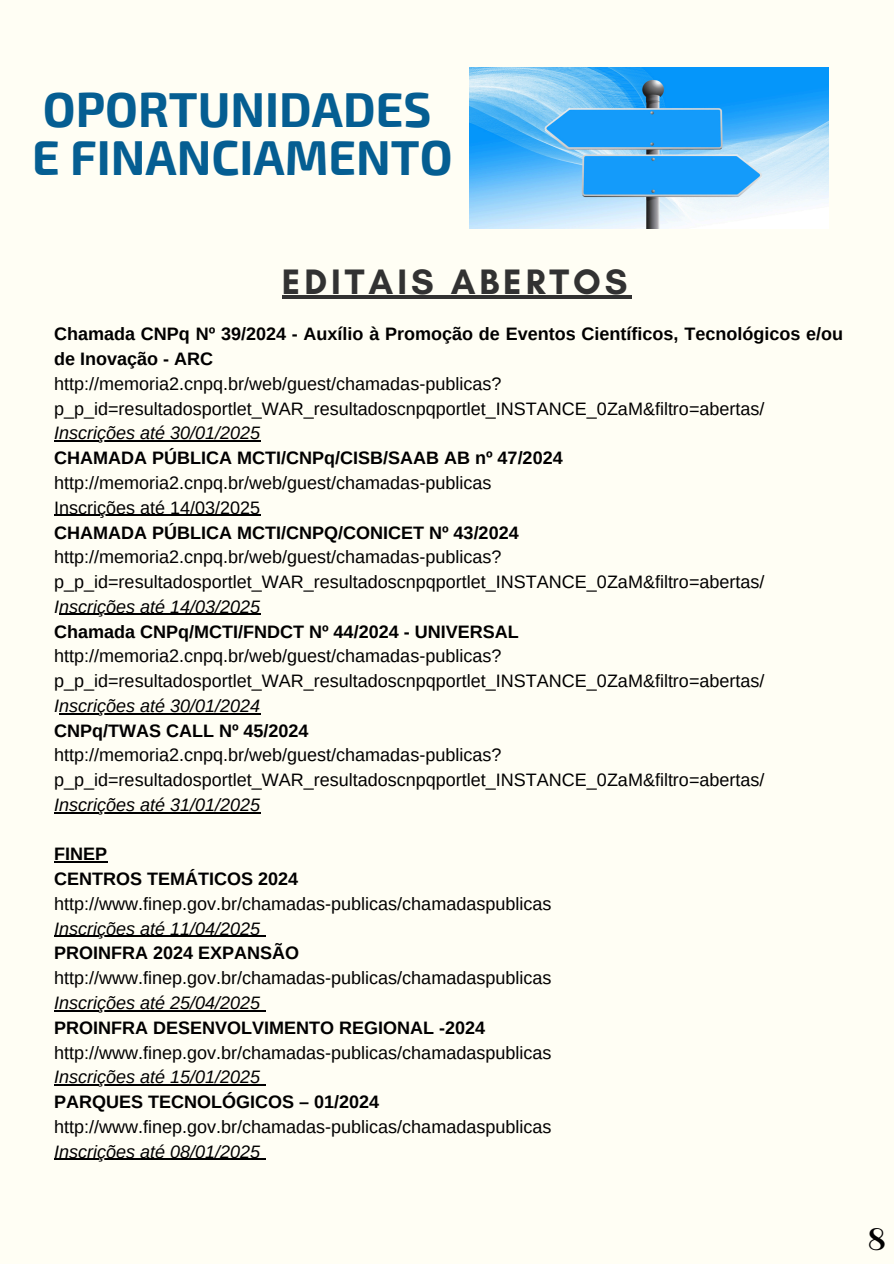
<style>
.page{position:relative;width:894px;height:1264px;background:#fff}
.page>*{position:absolute;margin:0;border:0;box-sizing:border-box;transform-origin:0 0}
.t1{font:700 48px/48.2px "Exo 2";color:#055e92}
.t2{font:700 36px "Glacial Indifference";letter-spacing:.11em;color:#323232}
.t3{font:800 36px "Abhaya Libre";color:#000}
.t4{font:18px/24.8px "Arimo";color:#000}
.t5{font:700 18px/24.8px "Arimo";color:#000}
.t6{font:italic 18px "Arimo";color:#000}
.s1{font-style:italic}
.s2{font-weight:700}
</style>
<div class="page">
<div style="left:0;top:0;width:893px;height:1263px;background:#fffef4"></div>
<img style="left:469px;top:67px;width:359px;height:161px">
<hr style="left:54px;top:440px;width:206px;height:2px;background:#000">
<hr style="left:54px;top:515px;width:206px;height:1px;background:#000">
<hr style="left:59px;top:614px;width:201px;height:1px;background:#000">
<hr style="left:59px;top:713px;width:201px;height:1px;background:#000">
<hr style="left:54px;top:812px;width:206px;height:1px;background:#000">
<hr style="left:54px;top:861px;width:53px;height:1px;background:#000">
<hr style="left:54px;top:935px;width:206px;height:2px;background:#000">
<hr style="left:54px;top:1010px;width:206px;height:1px;background:#000">
<hr style="left:54px;top:1084px;width:206px;height:1px;background:#000">
<hr style="left:54px;top:1158px;width:206px;height:1px;background:#000">
<hr style="left:282px;top:296px;width:22px;height:3px;background:#323232">
<hr style="left:304px;top:296px;width:327px;height:3px;background:#323232">
<p class="t1" style="left:32px;top:83px;width:422px">OPORTUNIDADES<br>E FINANCIAMENTO</p>
<p class="t2" style="left:282px;top:259px;width:347px">EDITAIS ABERTOS</p>
<h1 class="t5" style="left:54px;top:322px;width:790px">Chamada CNPq Nº 39/2024 - Auxílio à Promoção de Eventos Científicos, Tecnológicos e/ou de Inovação - ARC</h1>
<p class="t4" style="left:54px;top:371px;width:711px">http://memoria2.cnpq.br/web/guest/chamadas-publicas? p_p_id=resultadosportlet_WAR_resultadoscnpqportlet_INSTANCE_0ZaM&amp;filtro=abertas/</p>
<h2 class="t4" style="left:54px;top:421px;width:510px"><span class="s1">Inscrições até 30/01/2025<br></span><span class="s2">CHAMADA PÚBLICA MCTI/CNPq/CISB/SAAB AB nº 47/2024 </span>http://memoria2.cnpq.br/web/guest/chamadas-publicas</h2>
<p class="t4" style="left:54px;top:495px;width:208px">Inscrições até 14/03/2025</p>
<p class="t5" style="left:54px;top:520px;width:466px">CHAMADA PÚBLICA MCTI/CNPQ/CONICET Nº 43/2024</p>
<p class="t4" style="left:54px;top:544px;width:711px">http://memoria2.cnpq.br/web/guest/chamadas-publicas? p_p_id=resultadosportlet_WAR_resultadoscnpqportlet_INSTANCE_0ZaM&amp;filtro=abertas/</p>
<p class="t6" style="left:54px;top:596px;width:208px">Inscrições até 14/03/2025</p>
<p class="t5" style="left:54px;top:619px;width:466px">Chamada CNPq/MCTI/FNDCT Nº 44/2024 - UNIVERSAL</p>
<p class="t4" style="left:54px;top:643px;width:711px">http://memoria2.cnpq.br/web/guest/chamadas-publicas? p_p_id=resultadosportlet_WAR_resultadoscnpqportlet_INSTANCE_0ZaM&amp;filtro=abertas/</p>
<p class="t6" style="left:54px;top:695px;width:208px">Inscrições até 30/01/2024</p>
<p class="t5" style="left:54px;top:718px;width:256px">CNPq/TWAS CALL Nº 45/2024</p>
<p class="t4" style="left:54px;top:742px;width:711px">http://memoria2.cnpq.br/web/guest/chamadas-publicas? p_p_id=resultadosportlet_WAR_resultadoscnpqportlet_INSTANCE_0ZaM&amp;filtro=abertas/</p>
<p class="t6" style="left:54px;top:794px;width:208px">Inscrições até 31/01/2025</p>
<p class="t5" style="left:54px;top:841px;width:54px">FINEP</p>
<p class="t5" style="left:54px;top:866px;width:245px">CENTROS TEMÁTICOS 2024</p>
<p class="t4" style="left:54px;top:891px;width:498px">http://www.finep.gov.br/chamadas-publicas/chamadaspublicas</p>
<p class="t6" style="left:54px;top:918px;width:208px">Inscrições até 11/04/2025</p>
<p class="t5" style="left:54px;top:940px;width:246px">PROINFRA 2024 EXPANSÃO</p>
<p class="t4" style="left:54px;top:965px;width:498px">http://www.finep.gov.br/chamadas-publicas/chamadaspublicas</p>
<p class="t6" style="left:54px;top:992px;width:208px">Inscrições até 25/04/2025</p>
<p class="t5" style="left:54px;top:1015px;width:432px">PROINFRA DESENVOLVIMENTO REGIONAL -2024</p>
<p class="t4" style="left:54px;top:1039px;width:498px">http://www.finep.gov.br/chamadas-publicas/chamadaspublicas</p>
<p class="t6" style="left:54px;top:1066px;width:208px">Inscrições até 15/01/2025</p>
<p class="t5" style="left:54px;top:1089px;width:326px">PARQUES TECNOLÓGICOS – 01/2024</p>
<p class="t4" style="left:54px;top:1114px;width:498px">http://www.finep.gov.br/chamadas-publicas/chamadaspublicas</p>
<p class="t6" style="left:54px;top:1141px;width:208px">Inscrições até 08/01/2025</p>
<p class="t3" style="left:867px;top:1220px;width:21px">8</p>
</div>
